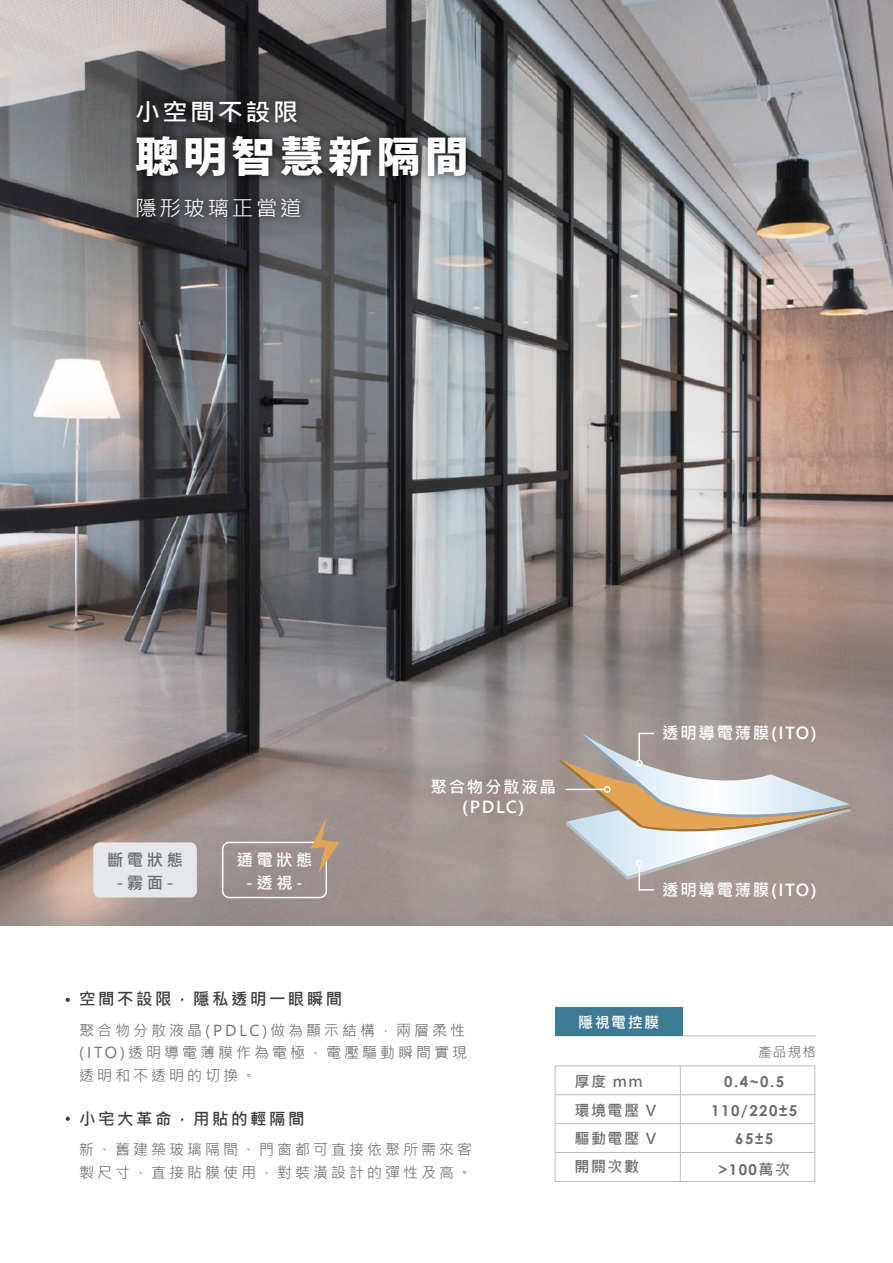
<style>
.page{position:relative;width:893px;height:1263px;background:#fff}
.page>*{position:absolute;margin:0;border:0;box-sizing:border-box;transform-origin:0 0}
.t1{font:800 42px "Gen Yo Gothic TW";letter-spacing:.1em;color:#fff;scale:1.05 1}
.t2{font:700 24px "Microsoft Jheng Hei";letter-spacing:.1em;color:#fff;scale:1.05 1}
.t3{font:21px "Microsoft Jheng Hei";letter-spacing:.1em;color:#fff;scale:1.05 1}
.t4{font:700 16.5px/19.5px "Microsoft Jheng Hei";letter-spacing:.1em;color:#fff;text-align:center}
.t5{font:700 16.5px "Microsoft Jheng Hei";letter-spacing:.15em;color:#3e3e3f}
.t6{font:700 16.5px/22.5px "Microsoft Jheng Hei";letter-spacing:.2em;color:#6c6d70;text-align:center}
.t7{font:15px/22.5px "Microsoft Jheng Hei";letter-spacing:.2em;color:#6c6d70;text-align:justify}
.t8{font:700 15px/28.5px "Century Gothic";letter-spacing:.1em;color:#6c6d70;text-align:center}
.t9{font:700 15px/28.3px "Microsoft Jheng Hei";letter-spacing:.1em;color:#6c6d70}
.t10{font:700 15px "Microsoft Jheng Hei";letter-spacing:.1em;color:#fff}
.t11{font:13.5px "Microsoft Jheng Hei";color:#6c6d70}
.s1{font-family:"Microsoft Jheng Hei"}
</style>
<div class="page">
<img style="left:0;top:0;width:893px;height:925px">
<img style="left:122px;top:208px;width:195px;height:26px">
<img style="left:122px;top:87px;width:191px;height:35px">
<img style="left:122px;top:122px;width:364px;height:86px">
<svg style="left:559px;top:732px;width:291px;height:159px;background:#bab0a9"></svg>
<div style="left:636px;top:860px;width:7px;height:6px;border:2px solid #fff;border-radius:50%"></div>
<hr style="left:566px;top:789px;width:38px;height:1px;background:#fff">
<div style="left:604px;top:786px;width:7px;height:7px;border:2px solid #fff;border-radius:50%"></div>
<div style="left:93px;top:842px;width:104px;height:55px;background:#e6e7e9;border-radius:7px"></div>
<div style="left:222px;top:842px;width:105px;height:56px;border:2px solid #fff;border-radius:7px"></div>
<svg style="left:310px;top:817px;width:29px;height:56px;background:#ae9682"></svg>
<svg style="left:66px;top:998px;width:4px;height:4px"></svg>
<svg style="left:66px;top:1117px;width:4px;height:4px"></svg>
<div style="left:555px;top:1065px;width:260px;height:117px;border:1px solid #bcbdc0"></div>
<hr style="left:555px;top:1152px;width:260px;height:1px;background:#bcbdc0">
<hr style="left:555px;top:1123px;width:260px;height:1px;background:#bcbdc0">
<hr style="left:555px;top:1094px;width:260px;height:1px;background:#bcbdc0">
<hr style="left:680px;top:1066px;width:1px;height:115px;background:#bcbdc0">
<hr style="left:555px;top:1035px;width:261px;height:1px;background:#bcbdc0">
<div style="left:555px;top:1007px;width:128px;height:29px;background:#3c7b93"></div>
<h2 class="t2" style="left:135px;top:97px;width:157px">小空間不設限</h2>
<h1 class="t1" style="left:135px;top:133px;width:319px">聰明智慧新隔間</h1>
<h3 class="t3" style="left:135px;top:195px;width:160px">隱形玻璃正當道</h3>
<p class="t6" style="left:107px;top:849px;width:77px">斷電狀態-霧面-</p>
<p class="t4" style="left:237px;top:849px;width:77px;line-height:22.5px">通電狀態-透視-</p>
<p class="t4" style="left:431px;top:777px;width:127px">聚合物分散液晶(PDLC)</p>
<p class="t4" style="left:662px;top:724px;width:156px">透明導電薄膜(ITO)</p>
<p class="t4" style="left:662px;top:880px;width:156px">透明導電薄膜(ITO)</p>
<p class="t5" style="left:79px;top:989px;width:265px">空間不設限，隱私透明一眼瞬間</p>
<p class="t7" style="left:79px;top:1019px;width:389px">聚合物分散液晶(PDLC)做為顯示結構，兩層柔性(ITO)透明導電薄膜作為電極，電壓驅動瞬間實現透明和不透明的切換。</p>
<p class="t5" style="left:79px;top:1108px;width:227px">小宅大革命，用貼的輕隔間</p>
<p class="t7" style="left:79px;top:1138px;width:395px">新、舊建築玻璃隔間、門窗都可直接依聚所需來客製尺寸，直接貼膜使用，對裝潢設計的彈性及高。</p>
<p class="t10" style="left:578px;top:1013px;width:82px">隱視電控膜</p>
<p class="t9" style="left:574px;top:1067px;width:83px">厚度 mm環境電壓 V</p>
<p class="t9" style="left:574px;top:1124px;width:83px">驅動電壓 V</p>
<p class="t9" style="left:574px;top:1152px;width:66px">開關次數</p>
<p class="t11" style="left:758px;top:1043px;width:60px">產品規格</p>
<p class="t8" style="left:711px;top:1067px;width:87px">0.4~0.5<br>110/220±5<br>65±5</p>
<p class="t8" style="left:718px;top:1155px;width:73px">&gt;100<span class="s1">萬次</span></p>
</div>
